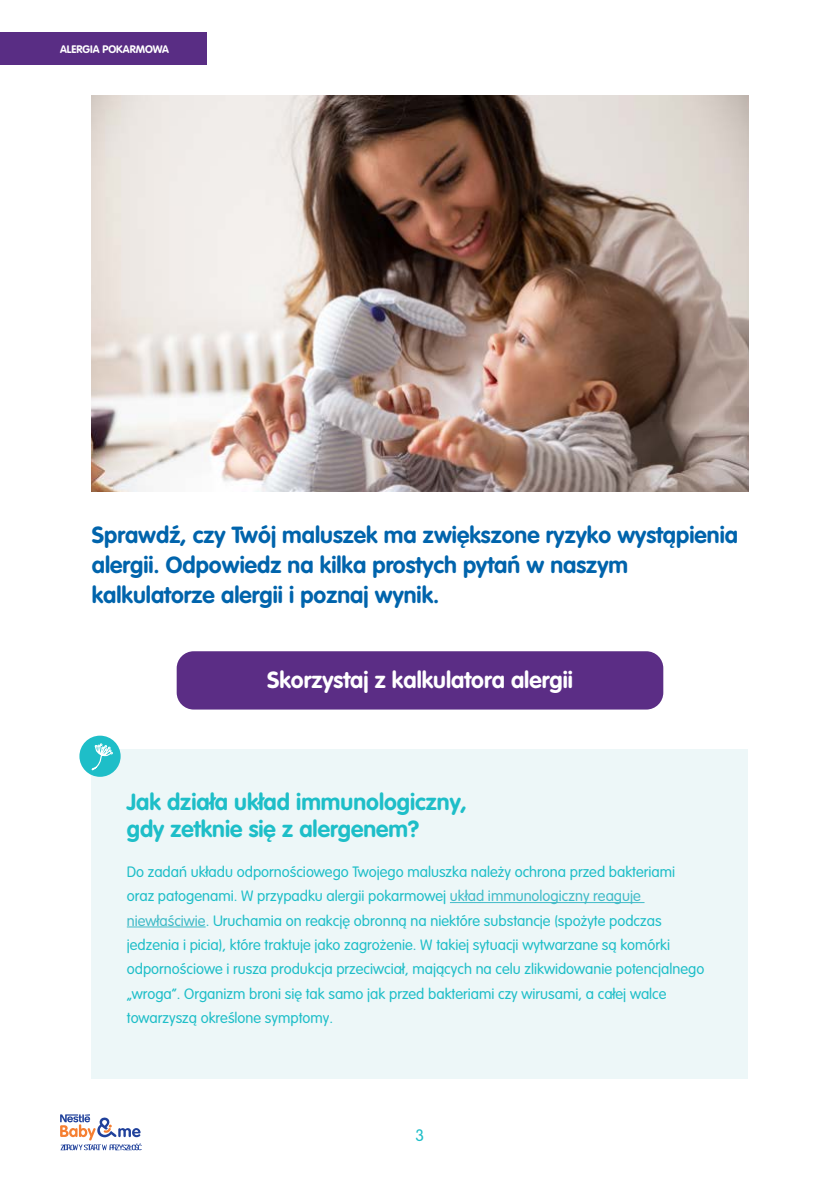
<style>
.page{position:relative;width:840px;height:1191px;background:#fff}
.page>*{position:absolute;margin:0;border:0;box-sizing:border-box;transform-origin:0 0}
.t1{font:700 23px/29.8px "VAG Rounded LT Pro";color:#0064ac}
.t2{font:700 23px/27px "VAG Rounded LT Pro";color:#1ebec8}
.t3{font:700 23px "VAG Rounded LT Pro";color:#fff}
.t4{font:300 16.4px "VAG Rounded LT Pro";color:#1ebec8}
.t5{font:300 14.8px/24.4px "VAG Rounded LT Pro";color:#1ebec8}
.t6{font:700 10.8px "VAG Rounded LT Pro";color:#fff}
.s1{color:#41bbc8}
</style>
<div class="page">
<svg style="left:60px;top:1114px;width:82px;height:36px"></svg>
<div style="left:0;top:33px;width:207px;height:32px;background:#592d84"></div>
<div style="left:92px;top:749px;width:655px;height:330px;background:#edf7f8"></div>
<hr style="left:449px;top:902px;width:195px;height:1px;background:#41bbc8">
<hr style="left:127px;top:926px;width:78px;height:1px;background:#41bbc8">
<div style="left:79px;top:735px;width:42px;height:42px;background:#1ebec8;border-radius:50%"></div>
<svg style="left:91px;top:743px;width:22px;height:30px"></svg>
<div style="left:176px;top:651px;width:487px;height:58px;background:#5b2d85;border-radius:17px"></div>
<img style="left:91px;top:96px;width:656px;height:395px">
<p class="t6" style="left:60px;top:42px;width:110px">ALERGIA POKARMOWA</p>
<h1 class="t1" style="left:92px;top:520px;width:647px">Sprawdź, czy Twój maluszek ma zwiększone ryzyko wystąpienia alergii. Odpowiedz na kilka prostych pytań w naszym kalkulatorze alergii i poznaj wynik.</h1>
<h1 class="t3" style="left:267px;top:665px;width:307px">Skorzystaj z kalkulatora alergii</h1>
<h1 class="t2" style="left:127px;top:789px;width:341px">Jak działa układ immunologiczny, gdy zetknie się z alergenem?</h1>
<p class="t5" style="left:127px;top:859px;width:578px">Do zadań układu odpornościowego Twojego maluszka należy ochrona przed bakteriami oraz patogenami. W przypadku alergii pokarmowej <span class="s1">układ immunologiczny reaguje niewłaściwie</span>. Uruchamia on reakcję obronną na niektóre substancje (spożyte podczas jedzenia i picia), które traktuje jako zagrożenie. W takiej sytuacji wytwarzane są komórki odpornościowe i rusza produkcja przeciwciał, mających na celu zlikwidowanie potencjalnego „wroga”. Organizm broni się tak samo jak przed bakteriami czy wirusami, a całej walce towarzyszą określone symptomy.</p>
<p class="t4" style="left:415px;top:1125px;width:10px">3</p>
</div>
